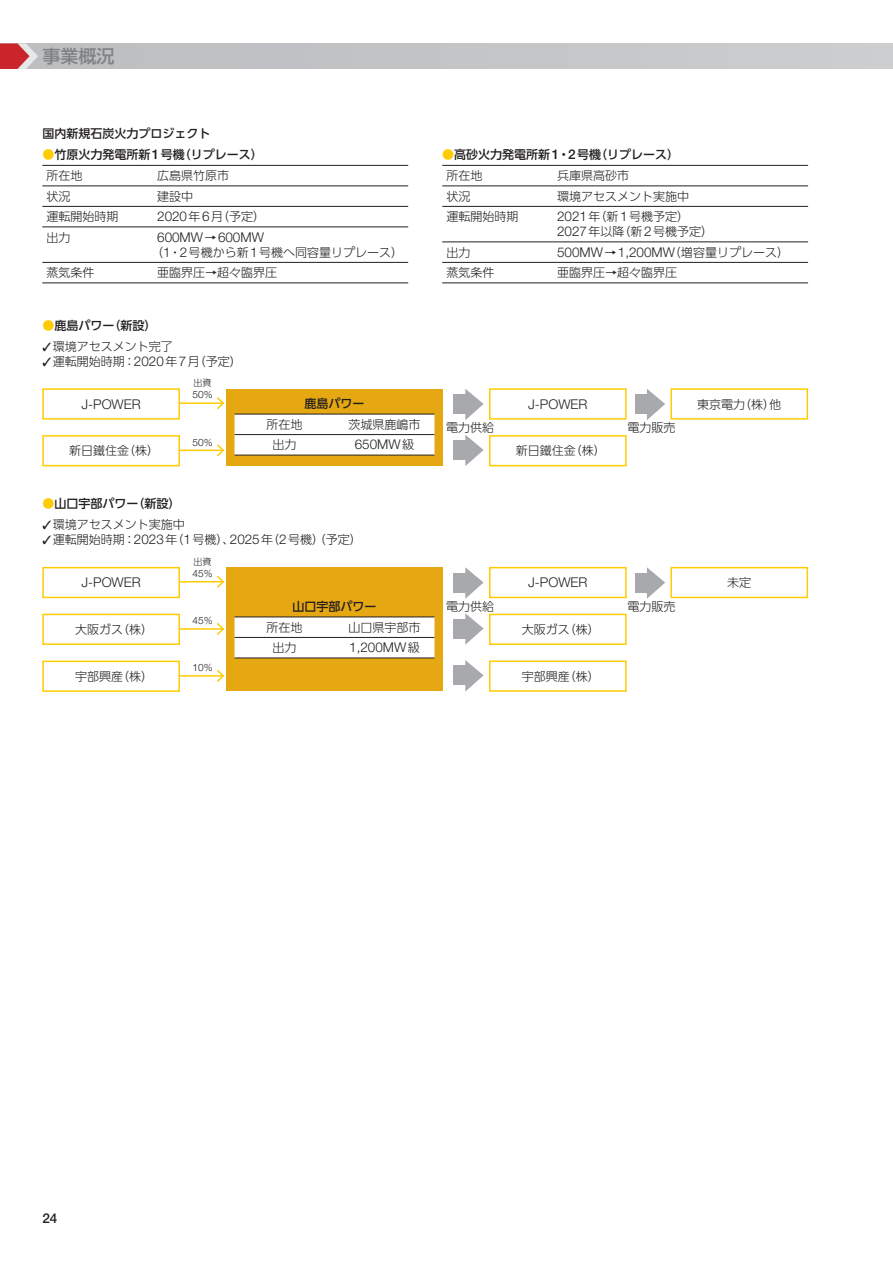
<style>
.page{position:relative;width:893px;height:1263px;background:#fff}
.page>*{position:absolute;margin:0;border:0;box-sizing:border-box;transform-origin:0 0}
.t1{font:18px "UD Shin Go Pro Medium 90 pv RKSJ H";color:#808285}
.t2{font:300 13.5px "Helvetica Neue";color:#231f20}
.t3{font:500 13.5px "Helvetica Neue";color:#231f20}
.t4{font:12px/15px "UD Shin Go Pro Light 90 pv RKSJ H";color:#231f20}
.t5{font:12px "UD Shin Go Pro Medium 90 pv RKSJ H";color:#231f20}
.t6{font:300 10.05px "Helvetica Neue";color:#231f20}
.t7{font:9px "UD Shin Go Pro Light 90 pv RKSJ H";color:#231f20}
.s1{color:#ffcb04}
.s2{font-family:"Helvetica Neue";font-weight:500;font-size:13.5px}
.s3{font-family:"Helvetica Neue";font-weight:300;font-size:13.5px}
.s4{font-family:"UD Shin Go Pro Light 90 pv RKSJ H";font-weight:400;font-size:12px}
</style>
<div class="page">
<div style="left:0;top:43px;width:892px;height:26px;background:#c3c5c7"></div>
<svg style="left:0;top:43px;width:38px;height:26px"></svg>
<hr style="left:42px;top:186px;width:366px;height:1px;background:#231f20">
<hr style="left:42px;top:206px;width:366px;height:1px;background:#231f20">
<hr style="left:42px;top:227px;width:366px;height:1px;background:#231f20">
<hr style="left:42px;top:262px;width:366px;height:1px;background:#231f20">
<hr style="left:42px;top:165px;width:366px;height:1px;background:#231f20">
<hr style="left:42px;top:283px;width:366px;height:1px;background:#231f20">
<hr style="left:442px;top:186px;width:366px;height:1px;background:#231f20">
<hr style="left:442px;top:206px;width:366px;height:1px;background:#231f20">
<hr style="left:442px;top:242px;width:366px;height:1px;background:#231f20">
<hr style="left:442px;top:262px;width:366px;height:1px;background:#231f20">
<hr style="left:442px;top:165px;width:366px;height:1px;background:#231f20">
<hr style="left:442px;top:283px;width:366px;height:1px;background:#231f20">
<hr style="left:174px;top:402px;width:49px;height:2px;background:#ffcb04">
<svg style="left:215px;top:397px;width:10px;height:13px"></svg>
<hr style="left:174px;top:450px;width:49px;height:1px;background:#ffcb04">
<svg style="left:215px;top:444px;width:10px;height:13px"></svg>
<div style="left:43px;top:389px;width:136px;height:30px;background:#fff"></div>
<div style="left:42px;top:388px;width:138px;height:32px;border:2px solid #ffcb04"></div>
<div style="left:226px;top:389px;width:217px;height:77px;background:#e5a712"></div>
<div style="left:234px;top:415px;width:200px;height:40px;background:#fff"></div>
<hr style="left:234px;top:414px;width:200px;height:1px;background:#231f20">
<hr style="left:234px;top:434px;width:200px;height:1px;background:#231f20">
<hr style="left:234px;top:455px;width:200px;height:1px;background:#231f20">
<div style="left:489px;top:388px;width:137px;height:32px;border:2px solid #ffcb04"></div>
<div style="left:489px;top:435px;width:137px;height:31px;border:2px solid #ffcb04"></div>
<div style="left:670px;top:388px;width:138px;height:32px;border:2px solid #ffcb04"></div>
<div style="left:43px;top:436px;width:136px;height:30px;background:#fff"></div>
<div style="left:42px;top:435px;width:138px;height:31px;border:2px solid #ffcb04"></div>
<div style="left:453px;top:394px;width:17px;height:20px;background:#a7a9ac"></div>
<svg style="left:465px;top:389px;width:18px;height:31px"></svg>
<div style="left:635px;top:394px;width:16px;height:20px;background:#a7a9ac"></div>
<svg style="left:647px;top:389px;width:18px;height:31px"></svg>
<div style="left:453px;top:440px;width:17px;height:20px;background:#a7a9ac"></div>
<svg style="left:465px;top:435px;width:18px;height:31px"></svg>
<div style="left:226px;top:568px;width:217px;height:123px;background:#e5a712"></div>
<div style="left:234px;top:618px;width:200px;height:40px;background:#fff"></div>
<hr style="left:234px;top:617px;width:200px;height:1px;background:#231f20">
<hr style="left:234px;top:637px;width:200px;height:1px;background:#231f20">
<hr style="left:234px;top:658px;width:200px;height:1px;background:#231f20">
<div style="left:489px;top:567px;width:137px;height:31px;border:2px solid #ffcb04"></div>
<div style="left:489px;top:614px;width:137px;height:31px;border:2px solid #ffcb04"></div>
<div style="left:489px;top:661px;width:137px;height:31px;border:2px solid #ffcb04"></div>
<div style="left:670px;top:567px;width:138px;height:31px;border:2px solid #ffcb04"></div>
<hr style="left:174px;top:581px;width:49px;height:2px;background:#ffcb04">
<svg style="left:215px;top:575px;width:10px;height:13px"></svg>
<div style="left:43px;top:568px;width:136px;height:29px;background:#fff"></div>
<div style="left:42px;top:567px;width:138px;height:31px;border:2px solid #ffcb04"></div>
<hr style="left:174px;top:628px;width:49px;height:2px;background:#ffcb04">
<svg style="left:215px;top:623px;width:10px;height:12px"></svg>
<div style="left:43px;top:614px;width:136px;height:30px;background:#fff"></div>
<div style="left:42px;top:614px;width:138px;height:31px;border:2px solid #ffcb04"></div>
<hr style="left:174px;top:675px;width:49px;height:2px;background:#ffcb04">
<svg style="left:215px;top:669px;width:10px;height:13px"></svg>
<div style="left:43px;top:661px;width:136px;height:30px;background:#fff"></div>
<div style="left:42px;top:661px;width:138px;height:31px;border:2px solid #ffcb04"></div>
<div style="left:453px;top:573px;width:17px;height:20px;background:#a7a9ac"></div>
<svg style="left:465px;top:567px;width:18px;height:32px"></svg>
<div style="left:635px;top:573px;width:16px;height:20px;background:#a7a9ac"></div>
<svg style="left:647px;top:567px;width:18px;height:32px"></svg>
<div style="left:453px;top:619px;width:17px;height:20px;background:#a7a9ac"></div>
<svg style="left:465px;top:613px;width:18px;height:32px"></svg>
<div style="left:453px;top:666px;width:17px;height:19px;background:#a7a9ac"></div>
<svg style="left:465px;top:660px;width:18px;height:32px"></svg>
<h1 class="t1" style="left:42px;top:50px;width:74px">事業概況</h1>
<p class="t5" style="left:42px;top:129px;width:169px">国内新規石炭火力プロジェクト</p>
<p class="t5" style="left:42px;top:150px;width:222px"><span class="s1">●</span>竹原火力発電所新<span class="s2">1</span>号機（リプレース）</p>
<p class="t4" style="left:47px;top:170px;width:37px">所在地</p>
<p class="t4" style="left:157px;top:170px;width:73px">広島県竹原市</p>
<p class="t4" style="left:47px;top:190px;width:25px">状況</p>
<p class="t4" style="left:157px;top:190px;width:37px">建設中</p>
<p class="t4" style="left:47px;top:211px;width:74px">運転開始時期</p>
<p class="t4" style="left:157px;top:211px;width:109px"><span class="s3">2020</span>年<span class="s3">6</span>月（予定）</p>
<p class="t4" style="left:47px;top:231px;width:25px">出力</p>
<p class="t2" style="left:157px;top:232px;width:108px">600MW<span class="s4">→</span>600MW</p>
<p class="t4" style="left:151px;top:246px;width:253px">（<span class="s3">1</span>・<span class="s3">2</span>号機から新<span class="s3">1</span>号機へ同容量リプレース）</p>
<p class="t4" style="left:47px;top:267px;width:49px">蒸気条件</p>
<p class="t4" style="left:157px;top:267px;width:121px">亜臨界圧→超々臨界圧</p>
<p class="t5" style="left:42px;top:321px;width:116px"><span class="s1">●</span>鹿島パワー（新設）</p>
<p class="t4" style="left:42px;top:340px;width:132px">✓環境アセスメント完了</p>
<p class="t4" style="left:42px;top:355px;width:201px">✓運転開始時期：<span class="s3">2020</span>年<span class="s3">7</span>月（予定）</p>
<p class="t2" style="left:81px;top:399px;width:61px">J-POWER</p>
<p class="t5" style="left:304px;top:399px;width:61px">鹿島パワー</p>
<p class="t4" style="left:266px;top:418px;width:37px">所在地</p>
<p class="t4" style="left:348px;top:418px;width:73px">茨城県鹿嶋市</p>
<p class="t4" style="left:272px;top:439px;width:25px">出力</p>
<p class="t2" style="left:355px;top:440px;width:61px">650MW<span class="s4">級</span></p>
<p class="t7" style="left:194px;top:380px;width:19px">出資</p>
<p class="t6" style="left:192px;top:391px;width:22px">50%</p>
<p class="t6" style="left:192px;top:438px;width:22px">50%</p>
<p class="t4" style="left:69px;top:445px;width:92px">新日鐵住金（株）</p>
<p class="t5" style="left:42px;top:499px;width:140px"><span class="s1">●</span>山口宇部パワー（新設）</p>
<p class="t4" style="left:42px;top:519px;width:144px">✓環境アセスメント実施中</p>
<p class="t4" style="left:42px;top:534px;width:321px">✓運転開始時期：<span class="s3">2023</span>年（<span class="s3">1</span>号機）、<span class="s3">2025</span>年（<span class="s3">2</span>号機）（予定）</p>
<p class="t5" style="left:442px;top:150px;width:238px"><span class="s1">●</span>高砂火力発電所新<span class="s2">1</span>・<span class="s2">2</span>号機（リプレース）</p>
<p class="t4" style="left:446px;top:170px;width:37px">所在地</p>
<p class="t4" style="left:557px;top:170px;width:73px">兵庫県高砂市</p>
<p class="t4" style="left:446px;top:190px;width:25px">状況</p>
<p class="t4" style="left:557px;top:190px;width:133px">環境アセスメント実施中</p>
<p class="t4" style="left:446px;top:211px;width:73px">運転開始時期</p>
<p class="t4" style="left:557px;top:211px;width:157px"><span class="s3">2021</span>年（新<span class="s3">1</span>号機予定）<br><span class="s3">2027</span>年以降（新<span class="s3">2</span>号機予定）</p>
<p class="t4" style="left:446px;top:246px;width:25px">出力</p>
<p class="t2" style="left:557px;top:247px;width:233px">500MW<span class="s4">→</span>1,200MW<span class="s4">（増容量リプレース）</span></p>
<p class="t4" style="left:446px;top:267px;width:49px">蒸気条件</p>
<p class="t4" style="left:557px;top:267px;width:121px">亜臨界圧→超々臨界圧</p>
<p class="t2" style="left:528px;top:399px;width:61px">J-POWER</p>
<p class="t4" style="left:516px;top:445px;width:91px">新日鐵住金（株）</p>
<p class="t4" style="left:446px;top:422px;width:49px">電力供給</p>
<p class="t4" style="left:627px;top:422px;width:49px">電力販売</p>
<p class="t4" style="left:697px;top:398px;width:85px">東京電力（株）他</p>
<p class="t7" style="left:194px;top:558px;width:19px">出資</p>
<p class="t6" style="left:192px;top:570px;width:22px">45%</p>
<p class="t2" style="left:81px;top:577px;width:61px">J-POWER</p>
<p class="t4" style="left:727px;top:577px;width:25px">未定</p>
<p class="t2" style="left:528px;top:577px;width:61px">J-POWER</p>
<p class="t4" style="left:522px;top:624px;width:79px">大阪ガス（株）</p>
<p class="t4" style="left:522px;top:670px;width:79px">宇部興産（株）</p>
<p class="t5" style="left:292px;top:602px;width:85px">山口宇部パワー</p>
<p class="t4" style="left:266px;top:621px;width:37px">所在地</p>
<p class="t4" style="left:348px;top:621px;width:73px">山口県宇部市</p>
<p class="t4" style="left:272px;top:642px;width:25px">出力</p>
<p class="t2" style="left:349px;top:643px;width:72px">1,200MW<span class="s4">級</span></p>
<p class="t4" style="left:446px;top:600px;width:49px">電力供給</p>
<p class="t4" style="left:627px;top:600px;width:49px">電力販売</p>
<p class="t6" style="left:192px;top:617px;width:22px">45%</p>
<p class="t4" style="left:75px;top:624px;width:80px">大阪ガス（株）</p>
<p class="t6" style="left:192px;top:664px;width:22px">10%</p>
<p class="t4" style="left:75px;top:670px;width:80px">宇部興産（株）</p>
<p class="t3" style="left:42px;top:1214px;width:17px">24</p>
</div>
